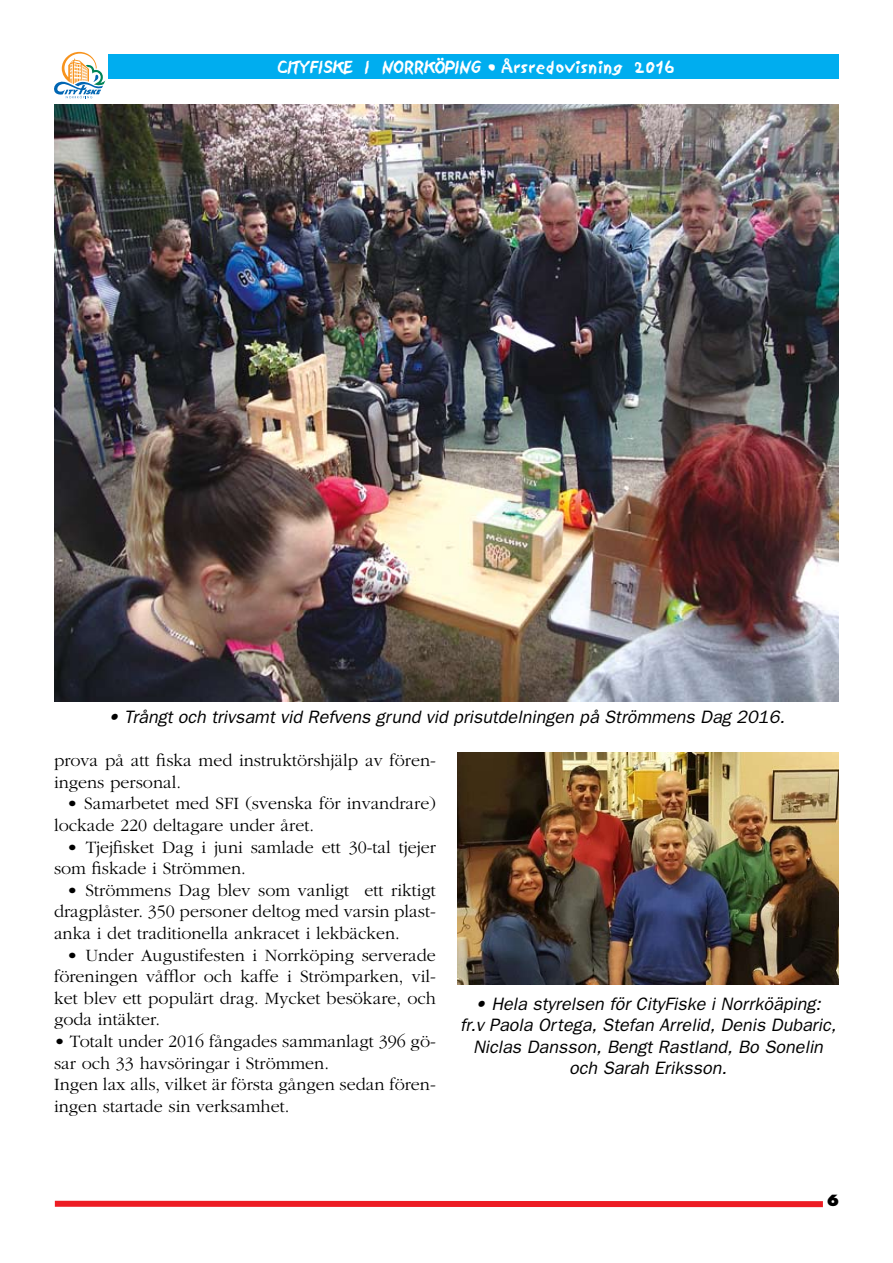
<style>
.page{position:relative;width:893px;height:1263px;background:#fff}
.page>*{position:absolute;margin:0;border:0;box-sizing:border-box;transform-origin:0 0}
.t1{font:300 18px/21.6px "Garamond";color:#000}
.t2{font:italic 18px/21.6px "Franklin Gothic";color:#000;text-align:center}
.t3{font:15px "Sand";color:#fff}
.t4{font:800 15px "Futura";color:#000}
</style>
<div class="page">
<div style="left:108px;top:54px;width:731px;height:24px;background:#00adef"></div>
<div style="left:55px;top:1201px;width:768px;height:6px;background:#ed1c24"></div>
<svg style="left:54px;top:52px;width:51px;height:46px"></svg>
<img style="left:54px;top:104px;width:785px;height:598px">
<img style="left:457px;top:753px;width:382px;height:232px">
<p class="t3" style="left:278px;top:59px;width:399px">CITYFISKE I NORRKÖPING • Årsredovisning 2016</p>
<p class="t2" style="left:108px;top:706px;width:678px">• Trångt och trivsamt vid Refvens grund vid prisutdelningen på Strömmens Dag 2016.</p>
<p class="t1" style="left:54px;top:750px;width:383px">prova på att fiska med instruktörshjälp av fören&shy;ingens personal.</p>
<p class="t1" style="left:54px;top:793px;width:383px;text-indent:13px">• Samarbetet med SFI (svenska för invandrare) lockade 220 deltagare under året.</p>
<p class="t1" style="left:54px;top:836px;width:383px;text-indent:13px">• Tjejfisket Dag i juni samlade ett 30-tal tjejer som fiskade i Strömmen.</p>
<p class="t1" style="left:54px;top:880px;width:383px;text-align:justify;text-indent:13px">• Strömmens Dag blev som vanligt ett riktigt dragplåster. 350 personer deltog med varsin plast&shy;anka i det traditionella ankracet i lekbäcken.</p>
<p class="t1" style="left:54px;top:944px;width:383px;text-align:justify;text-indent:13px">• Under Augustifesten i Norrköping serverade föreningen våfflor och kaffe i Strömparken, vil&shy;ket blev ett populärt drag. Mycket besökare, och goda intäkter.</p>
<p class="t1" style="left:54px;top:1031px;width:383px">• Totalt under 2016 fångades sammanlagt 396 gö&shy;sar och 33 havsöringar i Strömmen.<br>Ingen lax alls, vilket är första gången sedan fören&shy;ingen startade sin verksamhet.</p>
<p class="t2" style="left:460px;top:992px;width:378px">• Hela styrelsen för CityFiske i Norrköäping:<br>fr.v Paola Ortega, Stefan Arrelid, Denis Dubaric, Niclas Dansson, Bengt Rastland, Bo Sonelin och Sarah Eriksson.</p>
<p class="t4" style="left:827px;top:1191px;width:14px">6</p>
</div>
